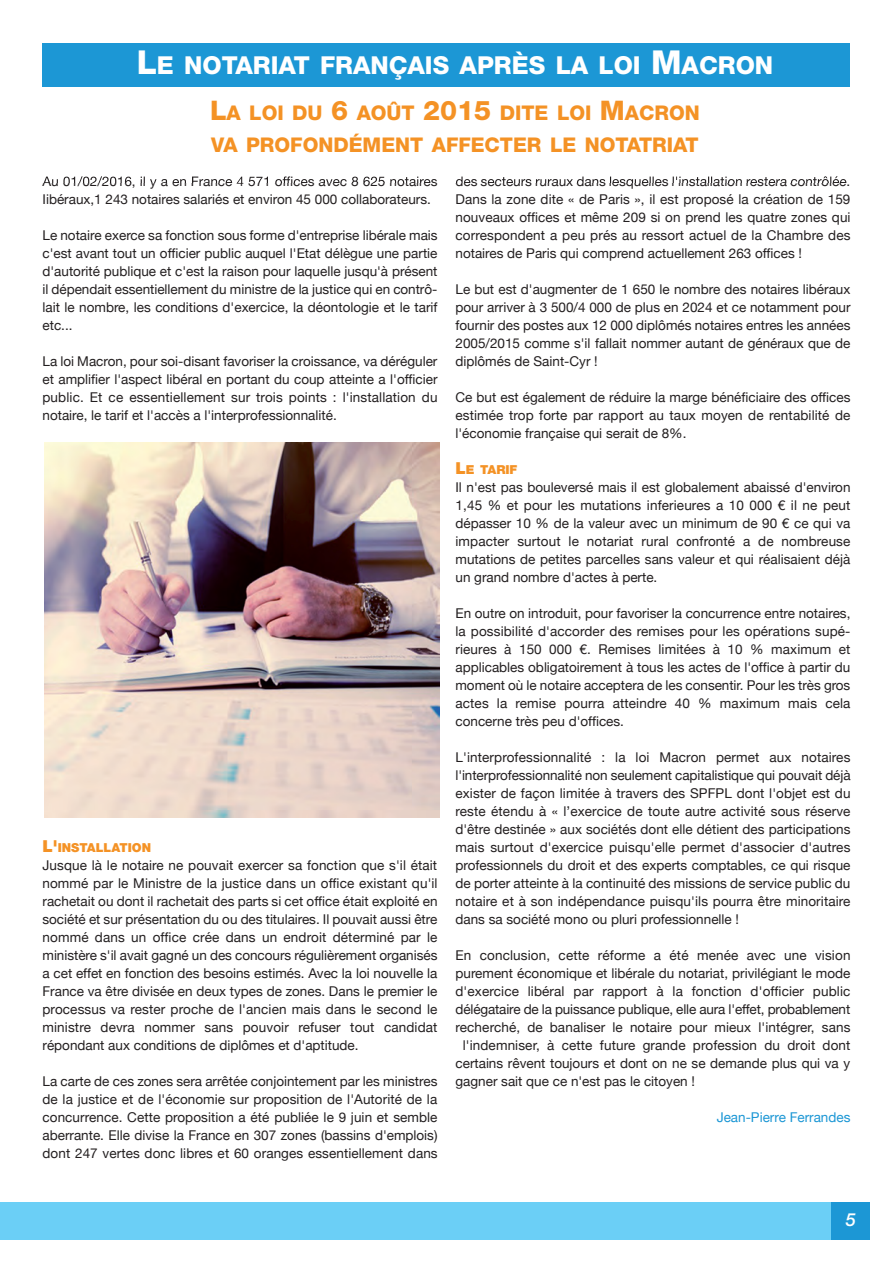
<style>
.page{position:relative;width:893px;height:1263px;background:#fff}
.page>*{position:absolute;margin:0;border:0;box-sizing:border-box;transform-origin:0 0}
.t1{font:800 24.75px "Helvetica Neue";color:#fff}
.t2{font:800 20.25px/32.4px "Helvetica Neue";color:#f49225}
.t3{font:italic 500 18px "Helvetica Neue";color:#fff}
.t4{font:13.5px/18px "Helvetica Neue";color:#231f20;text-align:justify}
.t5{font:13.5px "Helvetica Neue";color:#1c97d5}
.t6{font:900 12.3px "Helvetica Neue";color:#f49225}
.s1{font-size:33px}
.s2{font-size:27px}
.s3{font-size:16.5px}
</style>
<div class="page">
<div style="left:0;top:1202px;width:854px;height:38px;background:#6bcff6"></div>
<div style="left:832px;top:1202px;width:38px;height:38px;background:#1c97d5"></div>
<img style="left:42px;top:43px;width:805px;height:139px">
<div style="left:43px;top:43px;width:807px;height:44px;background:#1c97d5"></div>
<img style="left:44px;top:442px;width:395px;height:375px">
<img style="left:43px;top:176px;width:52px;height:6px">
<img style="left:456px;top:177px;width:31px;height:5px">
<h1 class="t1" style="left:137px;top:56px;width:638px"><span class="s1">L</span>E NOTARIAT FRANÇAIS APRÈS LA LOI <span class="s1">M</span>ACRON</h1>
<h2 class="t2" style="left:210px;top:98px;width:491px"><span class="s2">L</span>A LOI DU <span class="s2">6</span> AOÛT <span class="s2">2015</span> DITE LOI <span class="s2">M</span>ACRON<br>VA PROFONDÉMENT AFFECTER LE NOTATRIAT</h2>
<p class="t4" style="left:43px;top:172px;width:396px">Au 01/02/2016, il y a en France 4 571 offices avec 8 625 notaires<br>Iibéraux,1 243 notaires salariés et environ 45 000 collaborateurs.</p>
<p class="t4" style="left:43px;top:226px;width:397px">Le notaire exerce sa fonction sous forme d'entreprise libérale mais c'est avant tout un officier public auquel l'Etat délègue une partie d'autorité publique et c'est la raison pour laquelle jusqu'à présent il dépendait essentiellement du ministre de la justice qui en contrô&shy;lait le nombre, les conditions d'exercice, la déontologie et le tarif etc...</p>
<p class="t4" style="left:43px;top:352px;width:396px">La loi Macron, pour soi-disant favoriser la croissance, va déréguler et amplifier l'aspect libéral en portant du coup atteinte a l'officier public. Et ce essentiellement sur trois points : l'installation du notaire, le tarif et l'accès a l'interprofessionnalité.</p>
<p class="t6" style="left:43px;top:843px;width:110px"><span class="s3">L'</span>INSTALLATION</p>
<p class="t4" style="left:43px;top:856px;width:397px">Jusque là le notaire ne pouvait exercer sa fonction que s'il était nommé par le Ministre de la justice dans un office existant qu'il rachetait ou dont il rachetait des parts si cet office était exploité en société et sur présentation du ou des titulaires. Il pouvait aussi être nommé dans un office crée dans un endroit déterminé par le ministère s'il avait gagné un des concours régulièrement organisés a cet effet en fonction des besoins estimés. Avec la loi nouvelle la France va être divisée en deux types de zones. Dans le premier le processus va rester proche de l'ancien mais dans le second le ministre devra nommer sans pouvoir refuser tout candidat répondant aux conditions de diplômes et d'aptitude.</p>
<p class="t4" style="left:43px;top:1072px;width:397px">La carte de ces zones sera arrêtée conjointement par les ministres de la justice et de l'économie sur proposition de l'Autorité de la concurrence. Cette proposition a été publiée le 9 juin et semble aberrante. Elle divise la France en 307 zones (bassins d'emplois) dont 247 vertes donc libres et 60 oranges essentiellement dans</p>
<p class="t4" style="left:455px;top:172px;width:397px">des secteurs ruraux dans lesquelles l'installation restera contrôlée.<br>Dans la zone dite « de Paris », il est proposé la création de 159 nouveaux offices et même 209 si on prend les quatre zones qui correspondent a peu prés au ressort actuel de la Chambre des notaires de Paris qui comprend actuellement 263 offices !</p>
<p class="t4" style="left:455px;top:280px;width:396px">Le but est d'augmenter de 1 650 le nombre des notaires libéraux pour arriver à 3 500/4 000 de plus en 2024 et ce notamment pour fournir des postes aux 12 000 diplômés notaires entres les années 2005/2015 comme s'il fallait nommer autant de généraux que de diplômés de Saint-Cyr !</p>
<p class="t4" style="left:455px;top:388px;width:396px">Ce but est également de réduire la marge bénéficiaire des offices estimée trop forte par rapport au taux moyen de rentabilité de l'économie française qui serait de 8%.</p>
<p class="t6" style="left:455px;top:465px;width:63px"><span class="s3">L</span>E TARIF</p>
<p class="t4" style="left:455px;top:478px;width:396px">Il n'est pas bouleversé mais il est globalement abaissé d'environ 1,45 % et pour les mutations inferieures a 10 000 € il ne peut dépasser 10 % de la valeur avec un minimum de 90 € ce qui va impacter surtout le notariat rural confronté a de nombreuse mutations de petites parcelles sans valeur et qui réalisaient déjà un grand nombre d'actes à perte.</p>
<p class="t4" style="left:455px;top:604px;width:396px">En outre on introduit, pour favoriser la concurrence entre notaires, la possibilité d'accorder des remises pour les opérations supé&shy;rieures à 150 000 €. Remises limitées à 10 % maximum et applicables obligatoirement à tous les actes de l'office à partir du moment où le notaire acceptera de les consentir. Pour les très gros actes la remise pourra atteindre 40 % maximum mais cela concerne très peu d'offices.</p>
<p class="t4" style="left:455px;top:748px;width:397px">L'interprofessionnalité : la loi Macron permet aux notaires l'interprofessionnalité non seulement capitalistique qui pouvait déjà exister de façon limitée à travers des SPFPL dont l'objet est du reste étendu à « l’exercice de toute autre activité sous réserve d'être destinée » aux sociétés dont elle détient des participations mais surtout d'exercice puisqu'elle permet d'associer d'autres professionnels du droit et des experts comptables, ce qui risque de porter atteinte à la continuité des missions de service public du notaire et à son indépendance puisqu'ils pourra être minoritaire dans sa société mono ou pluri professionnelle !</p>
<p class="t4" style="left:455px;top:946px;width:396px">En conclusion, cette réforme a été menée avec une vision</p>
<p class="t4" style="left:455px;top:964px;width:396px">purement économique et libérale du notariat, privilégiant le mode</p>
<p class="t4" style="left:455px;top:982px;width:396px">d'exercice libéral par rapport à la fonction d'officier public</p>
<p class="t4" style="left:455px;top:1000px;width:396px">délégataire de la puissance publique, elle aura l'effet, probablement</p>
<p class="t4" style="left:455px;top:1018px;width:396px">recherché, de banaliser le notaire pour mieux l'intégrer, sans</p>
<p class="t4" style="left:463px;top:1036px;width:389px">l'indemniser, à cette future grande profession du droit dont</p>
<p class="t4" style="left:455px;top:1054px;width:396px">certains rêvent toujours et dont on ne se demande plus qui va y</p>
<p class="t4" style="left:455px;top:1072px;width:241px">gagner sait que ce n'est pas le citoyen !</p>
<p class="t5" style="left:717px;top:1109px;width:135px">Jean-Pierre Ferrandes</p>
<h3 class="t3" style="left:846px;top:1213px;width:12px">5</h3>
</div>
